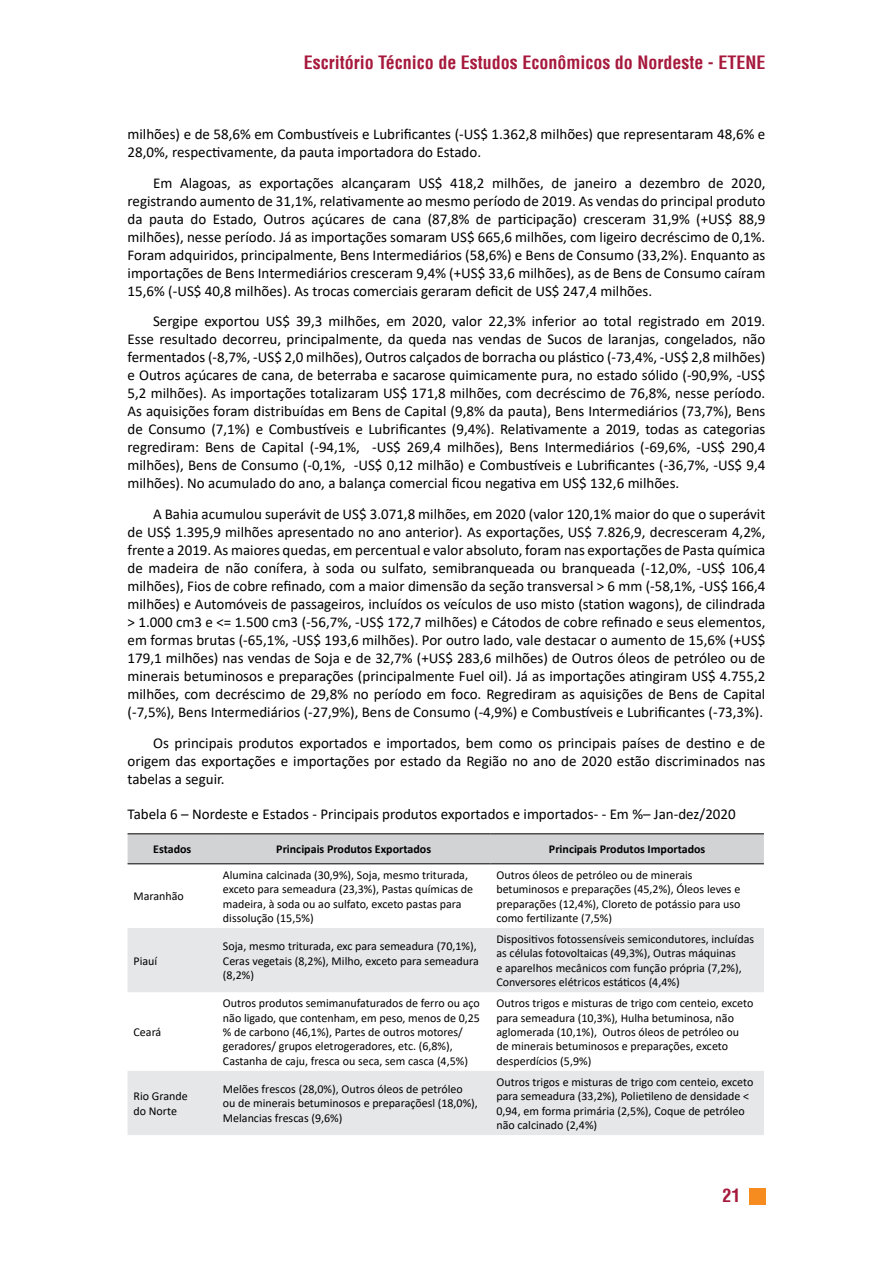
<style>
.page{position:relative;width:893px;height:1263px;background:#fff}
.page>*{position:absolute;margin:0;border:0;box-sizing:border-box;transform-origin:0 0}
.t1{font:700 condensed 18px "Helvetica";color:#a6193c}
.t2{font:15px/18px "Calibri";color:#000;text-align:justify}
.t3{font:12px/14.4px "Calibri";color:#000}
.t4{font:700 12px "Calibri";color:#000}
</style>
<div class="page">
<div style="left:749px;top:1188px;width:16px;height:17px;background:#f68b1f"></div>
<div style="left:128px;top:834px;width:636px;height:29px;background:#d1d3d4"></div>
<svg style="left:128px;top:864px;width:636px;height:1px"></svg>
<svg style="left:128px;top:928px;width:636px;height:207px;fill:#e6e7e8"></svg>
<hr style="left:128px;top:833px;width:89px;height:1px;background:#000">
<hr style="left:217px;top:833px;width:273px;height:1px;background:#000">
<hr style="left:490px;top:833px;width:274px;height:1px;background:#000">
<hr style="left:128px;top:863px;width:89px;height:1px;background:#000">
<hr style="left:217px;top:863px;width:273px;height:1px;background:#000">
<hr style="left:490px;top:863px;width:274px;height:1px;background:#000">
<p class="t1" style="left:304px;top:51px;width:463px">Escritório Técnico de Estudos Econômicos do Nordeste - ETENE</p>
<p class="t2" style="left:128px;top:124px;width:639px">milhões) e de 58,6% em Combustíveis e Lubrificantes (-US$ 1.362,8 milhões) que representaram 48,6% e<br>28,0%, respectivamente, da pauta importadora do Estado.</p>
<p class="t2" style="left:128px;top:173px;width:639px;text-indent:26px">Em Alagoas, as exportações alcançaram US$ 418,2 milhões, de janeiro a dezembro de 2020, registrando aumento de 31,1%, relativamente ao mesmo período de 2019. As vendas do principal produto da pauta do Estado, Outros açúcares de cana (87,8% de participação) cresceram 31,9% (+US$ 88,9 milhões), nesse período. Já as importações somaram US$ 665,6 milhões, com ligeiro decréscimo de 0,1%.<br>Foram adquiridos, principalmente, Bens Intermediários (58,6%) e Bens de Consumo (33,2%). Enquanto as importações de Bens Intermediários cresceram 9,4% (+US$ 33,6 milhões), as de Bens de Consumo caíram 15,6% (-US$ 40,8 milhões). As trocas comerciais geraram deficit de US$ 247,4 milhões.</p>
<p class="t2" style="left:128px;top:312px;width:639px;text-indent:26px">Sergipe exportou US$ 39,3 milhões, em 2020, valor 22,3% inferior ao total registrado em 2019.<br>Esse resultado decorreu, principalmente, da queda nas vendas de Sucos de laranjas, congelados, não fermentados (-8,7%, -US$ 2,0 milhões), Outros calçados de borracha ou plástico (-73,4%, -US$ 2,8 milhões) e Outros açúcares de cana, de beterraba e sacarose quimicamente pura, no estado sólido (-90,9%, -US$ 5,2 milhões). As importações totalizaram US$ 171,8 milhões, com decréscimo de 76,8%, nesse período.<br>As aquisições foram distribuídas em Bens de Capital (9,8% da pauta), Bens Intermediários (73,7%), Bens de Consumo (7,1%) e Combustíveis e Lubrificantes (9,4%). Relativamente a 2019, todas as categorias regrediram: Bens de Capital (-94,1%, -US$ 269,4 milhões), Bens Intermediários (-69,6%, -US$ 290,4 milhões), Bens de Consumo (-0,1%, -US$ 0,12 milhão) e Combustíveis e Lubrificantes (-36,7%, -US$ 9,4 milhões). No acumulado do ano, a balança comercial ficou negativa em US$ 132,6 milhões.</p>
<p class="t2" style="left:128px;top:505px;width:639px;text-indent:26px">A Bahia acumulou superávit de US$ 3.071,8 milhões, em 2020 (valor 120,1% maior do que o superávit de US$ 1.395,9 milhões apresentado no ano anterior). As exportações, US$ 7.826,9, decresceram 4,2%, frente a 2019. As maiores quedas, em percentual e valor absoluto, foram nas exportações de Pasta química de madeira de não conífera, à soda ou sulfato, semibranqueada ou branqueada (-12,0%, -US$ 106,4 milhões), Fios de cobre refinado, com a maior dimensão da seção transversal &gt; 6 mm (-58,1%, -US$ 166,4 milhões) e Automóveis de passageiros, incluídos os veículos de uso misto (station wagons), de cilindrada &gt; 1.000 cm3 e &lt;= 1.500 cm3 (-56,7%, -US$ 172,7 milhões) e Cátodos de cobre refinado e seus elementos, em formas brutas (-65,1%, -US$ 193,6 milhões). Por outro lado, vale destacar o aumento de 15,6% (+US$ 179,1 milhões) nas vendas de Soja e de 32,7% (+US$ 283,6 milhões) de Outros óleos de petróleo ou de minerais betuminosos e preparações (principalmente Fuel oil). Já as importações atingiram US$ 4.755,2 milhões, com decréscimo de 29,8% no período em foco. Regrediram as aquisições de Bens de Capital (-7,5%), Bens Intermediários (-27,9%), Bens de Consumo (-4,9%) e Combustíveis e Lubrificantes (-73,3%).</p>
<p class="t2" style="left:128px;top:733px;width:639px;text-indent:26px">Os principais produtos exportados e importados, bem como os principais países de destino e de origem das exportações e importações por estado da Região no ano de 2020 estão discriminados nas tabelas a seguir.</p>
<p class="t2" style="left:128px;top:804px;width:610px">Tabela 6 – Nordeste e Estados - Principais produtos exportados e importados- - Em %– Jan-dez/2020</p>
<p class="t4" style="left:153px;top:841px;width:40px">Estados</p>
<p class="t4" style="left:276px;top:841px;width:156px">Principais Produtos Exportados</p>
<p class="t4" style="left:549px;top:841px;width:158px">Principais Produtos Importados</p>
<p class="t3" style="left:134px;top:889px;width:52px">Maranhão</p>
<p class="t3" style="left:223px;top:867px;width:252px">Alumina calcinada (30,9%), Soja, mesmo triturada, exceto para semeadura (23,3%), Pastas químicas de madeira, à soda ou ao sulfato, exceto pastas para dissolução (15,5%)</p>
<p class="t3" style="left:496px;top:867px;width:246px">Outros óleos de petróleo ou de minerais betuminosos e preparações (45,2%), Óleos leves e preparações (12,4%), Cloreto de potássio para uso como fertilizante (7,5%)</p>
<p class="t3" style="left:134px;top:953px;width:25px">Piauí</p>
<p class="t3" style="left:134px;top:1024px;width:29px">Ceará</p>
<p class="t3" style="left:223px;top:939px;width:257px">Soja, mesmo triturada, exc para semeadura (70,1%),<br>Ceras vegetais (8,2%), Milho, exceto para semeadura (8,2%)</p>
<p class="t3" style="left:496px;top:931px;width:259px">Dispositivos fotossensíveis semicondutores, incluídas as células fotovoltaicas (49,3%), Outras máquinas<br>e aparelhos mecânicos com função própria (7,2%), Conversores elétricos estáticos (4,4%)</p>
<p class="t3" style="left:223px;top:996px;width:259px">Outros produtos semimanufaturados de ferro ou aço não ligado, que contenham, em peso, menos de 0,25 % de carbono (46,1%), Partes de outros motores/ geradores/ grupos eletrogeradores, etc. (6,8%), Castanha de caju, fresca ou seca, sem casca (4,5%)</p>
<p class="t3" style="left:496px;top:996px;width:258px">Outros trigos e misturas de trigo com centeio, exceto para semeadura (10,3%), Hulha betuminosa, não aglomerada (10,1%), Outros óleos de petróleo ou de minerais betuminosos e preparações, exceto desperdícios (5,9%)</p>
<p class="t3" style="left:134px;top:1089px;width:56px">Rio Grande do Norte</p>
<p class="t3" style="left:223px;top:1081px;width:256px">Melões frescos (28,0%), Outros óleos de petróleo ou de minerais betuminosos e preparaçõesl (18,0%),<br>Melancias frescas (9,6%)</p>
<p class="t3" style="left:496px;top:1074px;width:258px">Outros trigos e misturas de trigo com centeio, exceto para semeadura (33,2%), Polietileno de densidade &lt; 0,94, em forma primária (2,5%), Coque de petróleo não calcinado (2,4%)</p>
<p class="t1" style="left:722px;top:1184px;width:19px">21</p>
</div>
